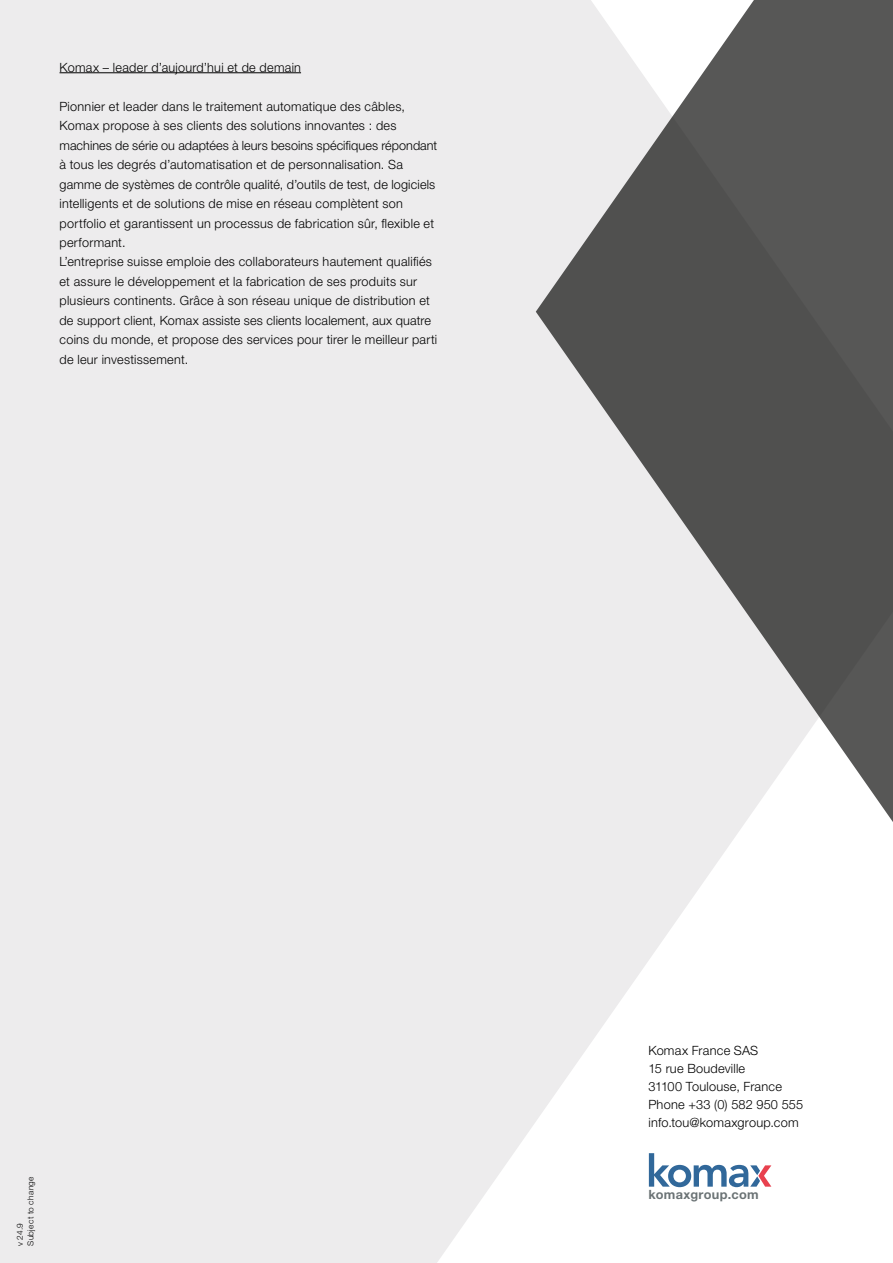
<style>
.page{position:relative;width:893px;height:1263px;background:#edeced}
.page>*{position:absolute;margin:0;border:0;box-sizing:border-box;transform-origin:0 0}
.t1{font:300 12.75px/19.5px "Helvetica Neue LT Std";letter-spacing:.02em;color:#000}
.t2{font:300 12.75px "Helvetica Neue";letter-spacing:.015em;color:#000}
.t3{font:700 12.75px "Helvetica Neue LT Std";letter-spacing:.025em;color:#6b7375}
.t4{font:300 8.25px/10.5px "Helvetica Neue LT Std";letter-spacing:.045em;color:#000}
</style>
<div class="page">
<svg style="left:437px;top:864px;width:456px;height:399px;fill:#fff"></svg>
<svg style="left:536px;top:0;width:357px;height:864px;fill:#575756"></svg>
<hr style="left:60px;top:72px;width:241px;height:1px;background:#000">
<svg style="left:649px;top:1153px;width:122px;height:34px;background:#bac7d8"></svg>
<p class="t1" style="left:60px;top:57px;width:243px">Komax – leader d’aujourd’hui et de demain</p>
<p class="t1" style="left:60px;top:96px;width:379px">Pionnier et leader dans le traitement automatique des câbles, Komax propose à ses clients des solutions innovantes : des machines de série ou adaptées à leurs besoins spécifiques répondant à tous les degrés d’automatisation et de personnalisation. Sa gamme de systèmes de contrôle qualité, d’outils de test, de logiciels intelligents et de solutions de mise en réseau complètent son portfolio et garantissent un processus de fabrication sûr, flexible et performant.<br>L’entreprise suisse emploie des collaborateurs hautement qualifiés et assure le développement et la fabrication de ses produits sur plusieurs continents. Grâce à son réseau unique de distribution et de support client, Komax assiste ses clients localement, aux quatre coins du monde, et propose des services pour tirer le meilleur parti de leur investissement.</p>
<p class="t4" style="left:15px;top:1246px;width:71px;rotate:-90deg">v 24.9<br>Subject to change</p>
<p class="t2" style="left:648px;top:1043px;width:111px">Komax France SAS</p>
<p class="t1" style="left:648px;top:1059px;width:156px;line-height:18px">15 rue Boudeville<br>31100 Toulouse, France<br>Phone +33 (0) 582 950 555 info.tou@komaxgroup.com</p>
<p class="t3" style="left:648px;top:1187px;width:112px">komaxgroup.com</p>
</div>
